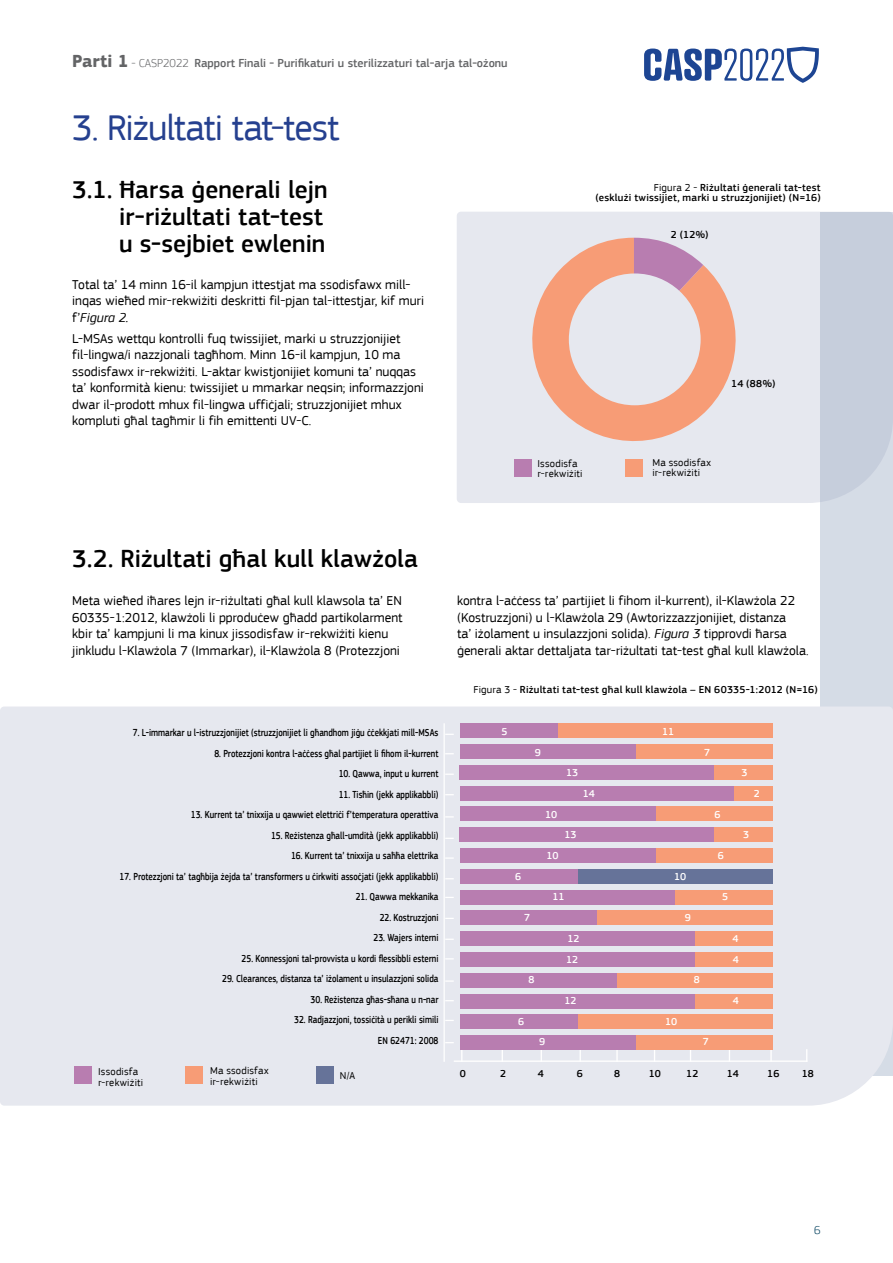
<style>
.page{position:relative;width:893px;height:1263px;background:#fff}
.page>*{position:absolute;margin:0;border:0;box-sizing:border-box;transform-origin:0 0}
.t1{font:37.5px "EC Square Sans Pro";letter-spacing:-.025em;color:#25408f}
.t2{font:500 25.5px/27px "EC Square Sans Pro";color:#000}
.t3{font:13.5px/16.5px "EC Square Sans Pro";color:#000}
.t4{font:500 12px "EC Square Sans Pro";color:#636466}
.t5{font:300 12px "EC Square Sans Pro";color:#02405d}
.t6{font:500 10.5px/20.5px "EC Square Sans Pro";color:#000;text-align:right;scale:.81 1}
.t7{font:500 10.5px/10.5px "EC Square Sans Pro";letter-spacing:.025em;color:#000;text-align:right}
.t8{font:10.5px/10.5px "EC Square Sans Pro";letter-spacing:.025em;color:#000}
.t9{font:500 10.5px "EC Square Sans Pro";color:#fff}
.t10{font:500 10.5px "EC Square Sans Pro";color:#000}
.s1{font-weight:700;font-size:18px}
.s2{font-weight:300}
.s3{font-style:italic}
.s4{font-weight:400}
</style>
<div class="page">
<div style="left:457px;top:212px;width:364px;height:291px;background:#e6e8ef"></div>
<div style="left:514px;top:459px;width:17px;height:17px;background:#b87db0"></div>
<div style="left:625px;top:459px;width:17px;height:17px;background:#f79c76"></div>
<div style="left:821px;top:212px;width:72px;height:864px;background:linear-gradient(to right,#ccd3e0,#ced5e1)"></div>
<svg style="left:521px;top:238px;width:226px;height:214px;background:#ecccc3"></svg>
<svg style="left:634px;top:238px;width:69px;height:53px;background:#cba0be"></svg>
<div style="left:0;top:706px;width:893px;height:400px;background:#e6e8ef"></div>
<svg style="left:616px;top:1050px;width:2px;height:10px"></svg>
<hr style="left:454px;top:1060px;width:353px;height:2px;background:#fff">
<div style="left:75px;top:1066px;width:17px;height:17px;background:#b87db0"></div>
<div style="left:186px;top:1066px;width:17px;height:17px;background:#f79c76"></div>
<div style="left:317px;top:1066px;width:17px;height:17px;background:#667399"></div>
<hr style="left:443px;top:723px;width:2px;height:339px;background:#fff">
<svg style="left:445px;top:773px;width:9px;height:2px"></svg>
<svg style="left:445px;top:857px;width:9px;height:2px"></svg>
<svg style="left:445px;top:980px;width:9px;height:2px"></svg>
<svg style="left:770px;top:1050px;width:2px;height:10px"></svg>
<div style="left:577px;top:869px;width:196px;height:15px;background:#667399"></div>
<div style="left:558px;top:723px;width:215px;height:15px;background:#f79c76"></div>
<div style="left:636px;top:744px;width:137px;height:15px;background:#f79c76"></div>
<div style="left:714px;top:765px;width:59px;height:15px;background:#f79c76"></div>
<div style="left:733px;top:786px;width:40px;height:15px;background:#f79c76"></div>
<div style="left:655px;top:806px;width:118px;height:15px;background:#f79c76"></div>
<div style="left:714px;top:827px;width:59px;height:15px;background:#f79c76"></div>
<div style="left:655px;top:848px;width:118px;height:15px;background:#f79c76"></div>
<div style="left:675px;top:890px;width:98px;height:14px;background:#f79c76"></div>
<div style="left:597px;top:910px;width:176px;height:15px;background:#f79c76"></div>
<div style="left:694px;top:931px;width:79px;height:15px;background:#f79c76"></div>
<div style="left:694px;top:952px;width:79px;height:15px;background:#f79c76"></div>
<div style="left:616px;top:973px;width:157px;height:15px;background:#f79c76"></div>
<div style="left:694px;top:993px;width:79px;height:15px;background:#f79c76"></div>
<div style="left:577px;top:1014px;width:196px;height:15px;background:#f79c76"></div>
<div style="left:636px;top:1035px;width:137px;height:15px;background:#f79c76"></div>
<div style="left:460px;top:723px;width:98px;height:15px;background:#b87db0"></div>
<div style="left:460px;top:744px;width:176px;height:15px;background:#b87db0"></div>
<div style="left:460px;top:765px;width:254px;height:15px;background:#b87db0"></div>
<div style="left:460px;top:786px;width:273px;height:15px;background:#b87db0"></div>
<div style="left:460px;top:806px;width:195px;height:15px;background:#b87db0"></div>
<div style="left:460px;top:827px;width:254px;height:15px;background:#b87db0"></div>
<div style="left:460px;top:848px;width:195px;height:15px;background:#b87db0"></div>
<div style="left:460px;top:869px;width:117px;height:15px;background:#b87db0"></div>
<div style="left:460px;top:890px;width:215px;height:14px;background:#b87db0"></div>
<div style="left:460px;top:910px;width:137px;height:15px;background:#b87db0"></div>
<div style="left:460px;top:931px;width:234px;height:15px;background:#b87db0"></div>
<div style="left:460px;top:952px;width:234px;height:15px;background:#b87db0"></div>
<div style="left:460px;top:973px;width:156px;height:15px;background:#b87db0"></div>
<div style="left:460px;top:993px;width:234px;height:15px;background:#b87db0"></div>
<div style="left:460px;top:1014px;width:117px;height:15px;background:#b87db0"></div>
<div style="left:460px;top:1035px;width:176px;height:15px;background:#b87db0"></div>
<svg style="left:644px;top:47px;width:175px;height:36px"></svg>
<p class="t4" style="left:72px;top:56px;width:437px"><span class="s1">Parti 1</span> <span class="s2">- CASP2022</span> Rapport Finali - Purifikaturi u sterilizzaturi tal-arja tal-ożonu</p>
<h1 class="t1" style="left:72px;top:105px;width:269px">3. Riżultati tat-test</h1>
<h2 class="t2" style="left:119px;top:177px;width:210px;text-indent:-47px">3.1. Ħarsa ġenerali lejn ir-riżultati tat-test u s-sejbiet ewlenin</h2>
<p class="t3" style="left:72px;top:276px;width:353px">Total ta’ 14 minn 16-il kampjun ittestjat ma ssodisfawx mill&shy;inqas wieħed mir-rekwiżiti deskritti fil-pjan tal-ittestjar, kif muri f’<span class="s3">Figura 2.</span></p>
<p class="t3" style="left:72px;top:330px;width:353px">L-MSAs wettqu kontrolli fuq twissijiet, marki u struzzjonijiet fil-lingwa/i nazzjonali tagħhom. Minn 16-il kampjun, 10 ma ssodisfawx ir-rekwiżiti. L-aktar kwistjonijiet komuni ta’ nuqqas ta’ konformità kienu: twissijiet u mmarkar neqsin; informazzjoni dwar il-prodott mhux fil-lingwa uffiċjali; struzzjonijiet mhux kompluti għal tagħmir li fih emittenti UV-C.</p>
<h2 class="t2" style="left:72px;top:546px;width:347px">3.2. Riżultati għal kull klawżola</h2>
<p class="t7" style="left:596px;top:182px;width:227px"><span class="s4">Figura 2 -</span> Riżultati ġenerali tat-test<br>(esklużi twissijiet, marki u struzzjonijiet) (N=16)</p>
<p class="t10" style="left:671px;top:228px;width:39px">2 (12%)</p>
<p class="t10" style="left:731px;top:377px;width:46px">14 (88%)</p>
<p class="t8" style="left:537px;top:458px;width:47px">Issodisfa r-rekwiżiti</p>
<p class="t8" style="left:652px;top:457px;width:60px">Ma ssodisfax ir-rekwiżiti</p>
<p class="t3" style="left:72px;top:593px;width:332px">Meta wieħed iħares lejn ir-riżultati għal kull klawsola ta’ EN 60335-1:2012, klawżoli li pproduċew għadd partikolarment kbir ta’ kampjuni li ma kinux jissodisfaw ir-rekwiżiti kienu jinkludu l-Klawżola 7 (Immarkar), il-Klawżola 8 (Protezzjoni</p>
<p class="t6" style="left:133px;top:723px;width:379px">7. L-immarkar u l-istruzzjonijiet (struzzjonijiet li għandhom jiġu ċċekkjati mill-MSAs</p>
<p class="t6" style="left:214px;top:743px;width:278px">8. Protezzjoni kontra l-aċċess għal partijiet li fihom il-kurrent</p>
<p class="t6" style="left:339px;top:764px;width:125px">10. Qawwa, input u kurrent</p>
<p class="t6" style="left:339px;top:784px;width:125px">11. Tisħin (jekk applikabbli)</p>
<p class="t6" style="left:191px;top:805px;width:307px">13. Kurrent ta’ tnixxija u qawwiet elettriċi f’temperatura operattiva</p>
<p class="t6" style="left:271px;top:825px;width:208px">15. Reżistenza għall-umdità (jekk applikabbli)</p>
<p class="t6" style="left:291px;top:846px;width:184px">16. Kurrent ta’ tnixxija u saħħa elettrika</p>
<p class="t6" style="left:120px;top:866px;width:395px">17. Protezzjoni ta’ tagħbija żejda ta’ transformers u ċirkwiti assoċjati (jekk applikabbli)</p>
<p class="t6" style="left:356px;top:887px;width:104px">21. Qawwa mekkanika</p>
<p class="t6" style="left:380px;top:907px;width:74px">22. Kostruzzjoni</p>
<p class="t6" style="left:373px;top:928px;width:82px">23. Wajers interni</p>
<p class="t6" style="left:242px;top:948px;width:245px">25. Konnessjoni tal-provvista u kordi flessibbli esterni</p>
<p class="t6" style="left:222px;top:969px;width:268px">29. Clearances, distanza ta’ iżolament u insulazzjoni solida</p>
<p class="t6" style="left:311px;top:989px;width:159px">30. Reżistenza għas-sħana u n-nar</p>
<p class="t6" style="left:294px;top:1010px;width:180px">32. Radjazzjoni, tossiċità u perikli simili<br>EN 62471: 2008</p>
<p class="t8" style="left:98px;top:1067px;width:47px">Issodisfa r-rekwiżiti</p>
<p class="t8" style="left:210px;top:1066px;width:60px">Ma ssodisfax ir-rekwiżiti</p>
<p class="t8" style="left:340px;top:1070px;width:17px">N/A</p>
<p class="t3" style="left:457px;top:593px;width:353px">kontra l-aċċess ta’ partijiet li fihom il-kurrent), il-Klawżola 22 (Kostruzzjoni) u l-Klawżola 29 (Awtorizzazzjonijiet, distanza<br>ta’ iżolament u insulazzjoni solida). <span class="s3">Figura 3</span> tipprovdi ħarsa ġenerali aktar dettaljata tar-riżultati tat-test għal kull klawżola.</p>
<p class="t7" style="left:473px;top:685px;width:346px"><span class="s4">Figura 3 -</span> Riżultati tat-test għal kull klawżola – EN 60335-1:2012 (N=16)</p>
<p class="t9" style="left:502px;top:725px;width:8px">5</p>
<p class="t9" style="left:662px;top:725px;width:14px">11</p>
<p class="t9" style="left:535px;top:746px;width:8px">9</p>
<p class="t9" style="left:704px;top:746px;width:8px">7</p>
<p class="t9" style="left:566px;top:767px;width:14px">13</p>
<p class="t9" style="left:742px;top:767px;width:8px">3</p>
<p class="t9" style="left:583px;top:787px;width:14px">14</p>
<p class="t9" style="left:754px;top:787px;width:8px">2</p>
<p class="t9" style="left:545px;top:808px;width:14px">10</p>
<p class="t9" style="left:715px;top:808px;width:8px">6</p>
<p class="t9" style="left:565px;top:829px;width:14px">13</p>
<p class="t9" style="left:743px;top:829px;width:8px">3</p>
<p class="t9" style="left:547px;top:849px;width:14px">10</p>
<p class="t9" style="left:718px;top:849px;width:8px">6</p>
<p class="t9" style="left:515px;top:870px;width:8px">6</p>
<p class="t9" style="left:674px;top:870px;width:14px">10</p>
<p class="t9" style="left:553px;top:891px;width:14px">11</p>
<p class="t9" style="left:722px;top:891px;width:8px">5</p>
<p class="t9" style="left:524px;top:911px;width:8px">7</p>
<p class="t9" style="left:685px;top:911px;width:8px">9</p>
<p class="t9" style="left:568px;top:932px;width:14px">12</p>
<p class="t9" style="left:733px;top:932px;width:8px">4</p>
<p class="t9" style="left:566px;top:953px;width:14px">12</p>
<p class="t9" style="left:733px;top:953px;width:8px">4</p>
<p class="t9" style="left:529px;top:974px;width:8px">8</p>
<p class="t9" style="left:694px;top:974px;width:8px">8</p>
<p class="t9" style="left:565px;top:994px;width:14px">12</p>
<p class="t9" style="left:733px;top:994px;width:8px">4</p>
<p class="t9" style="left:518px;top:1015px;width:8px">6</p>
<p class="t9" style="left:665px;top:1015px;width:14px">10</p>
<p class="t9" style="left:539px;top:1036px;width:8px">9</p>
<p class="t9" style="left:703px;top:1036px;width:8px">7</p>
<p class="t10" style="left:460px;top:1067px;width:8px">0</p>
<p class="t10" style="left:500px;top:1067px;width:8px">2</p>
<p class="t10" style="left:538px;top:1067px;width:8px">4</p>
<p class="t10" style="left:577px;top:1067px;width:8px">6</p>
<p class="t10" style="left:614px;top:1067px;width:8px">8</p>
<p class="t10" style="left:649px;top:1067px;width:14px">10</p>
<p class="t10" style="left:686px;top:1067px;width:14px">12</p>
<p class="t10" style="left:727px;top:1067px;width:14px">14</p>
<p class="t10" style="left:767px;top:1067px;width:14px">16</p>
<p class="t10" style="left:802px;top:1067px;width:14px">18</p>
<p class="t5" style="left:814px;top:1223px;width:8px">6</p>
</div>
